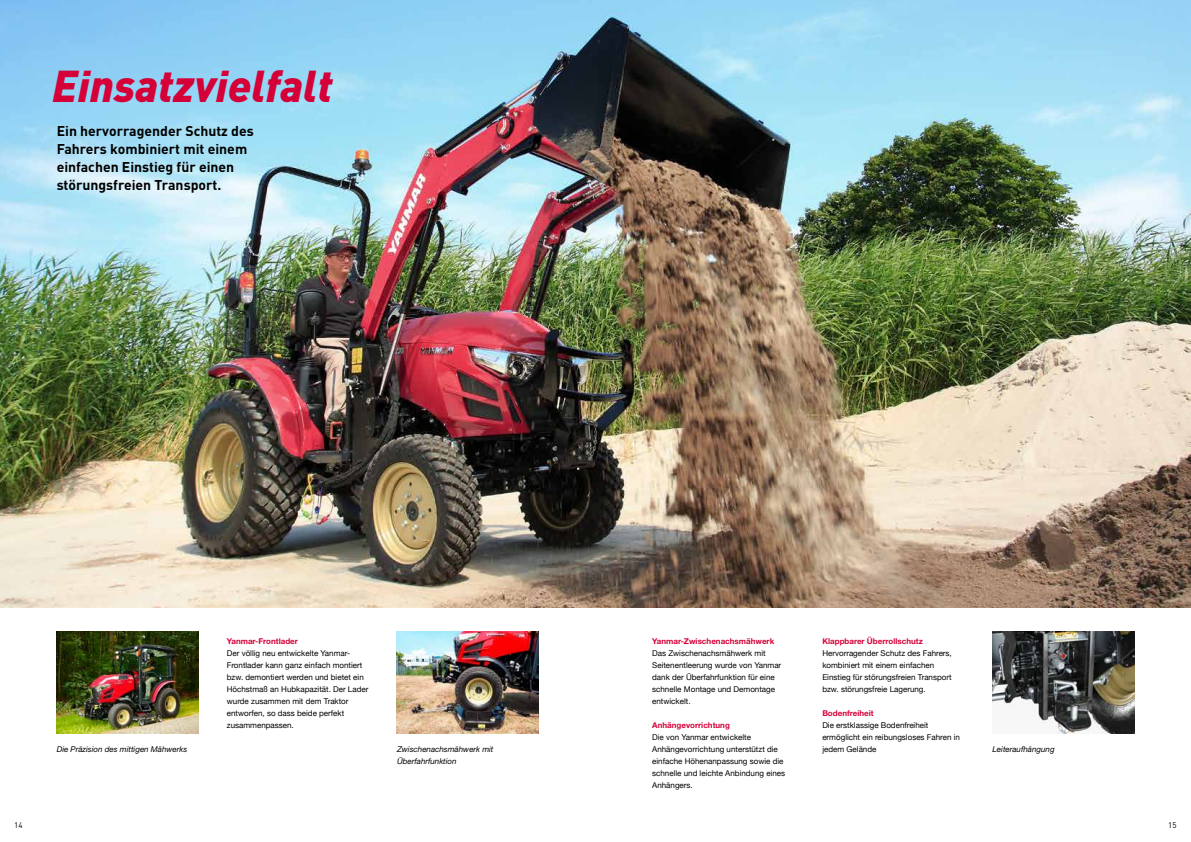
<style>
.page{position:relative;width:1191px;height:842px;background:#fff}
.page>*{position:absolute;margin:0;border:0;box-sizing:border-box;transform-origin:0 0}
.t1{font:italic 900 44px "DIN";color:#d40037}
.t2{font:700 14px/18px "DIN Pro";color:#000}
.t3{font:8px/12px "Helvetica Neue";color:#000}
.t4{font:700 8px "Helvetica Neue LT Std";color:#d40037}
.t5{font:italic 8px "Helvetica Neue LT Std";color:#000}
.t6{font:8px "DIN Pro";color:#000}
</style>
<div class="page">
<img style="left:0;top:0;width:1191px;height:608px">
<img style="left:57px;top:632px;width:141px;height:102px">
<img style="left:397px;top:632px;width:142px;height:102px">
<img style="left:992px;top:632px;width:142px;height:102px">
<h1 class="t1" style="left:52px;top:57px;width:282px">Einsatzvielfalt</h1>
<h2 class="t2" style="left:57px;top:122px;width:199px">Ein hervorragender Schutz des<br>Fahrers kombiniert mit einem einfachen Einstieg für einen störungsfreien Transport.</h2>
<p class="t4" style="left:822px;top:636px;width:102px">Klappbarer Überrollschutz</p>
<p class="t3" style="left:822px;top:647px;width:131px">Hervorragender Schutz des Fahrers, kombiniert mit einem einfachen Einstieg für störungsfreien Transport bzw. störungsfreie Lagerung.</p>
<p class="t4" style="left:822px;top:708px;width:53px">Bodenfreiheit</p>
<p class="t3" style="left:822px;top:719px;width:139px">Die erstklassige Bodenfreiheit ermöglicht ein reibungsloses Fahren in</p>
<p class="t4" style="left:227px;top:636px;width:73px">Yanmar-Frontlader</p>
<p class="t3" style="left:227px;top:647px;width:143px">Der völlig neu entwickelte Yanmar-Frontlader kann ganz einfach montiert bzw. demontiert werden und bietet ein Höchstmaß an Hubkapazität. Der Lader wurde zusammen mit dem Traktor entworfen, so dass beide perfekt zusammenpassen.</p>
<p class="t4" style="left:652px;top:636px;width:124px">Yanmar-Zwischenachsmähwerk</p>
<p class="t3" style="left:652px;top:647px;width:131px">Das Zwischenachsmähwerk mit<br>Seitenentleerung wurde von Yanmar dank der Überfahrfunktion für eine schnelle Montage und Demontage entwickelt.</p>
<p class="t4" style="left:652px;top:720px;width:79px">Anhängevorrichtung</p>
<p class="t3" style="left:652px;top:731px;width:134px">Die von Yanmar entwickelte<br>Anhängevorrichtung unterstützt die einfache Höhenanpassung sowie die schnelle und leichte Anbindung eines<br>Anhängers.</p>
<p class="t5" style="left:57px;top:744px;width:132px">Die Präzision des mittigen Mähwerks</p>
<p class="t5" style="left:397px;top:744px;width:98px">Zwischenachsmähwerk mit</p>
<p class="t3" style="left:822px;top:743px;width:56px">jedem Gelände</p>
<p class="t5" style="left:397px;top:756px;width:61px">Überfahrfunktion</p>
<p class="t5" style="left:992px;top:744px;width:64px">Leiteraufhängung</p>
<p class="t6" style="left:14px;top:820px;width:10px">14</p>
<p class="t6" style="left:1168px;top:820px;width:10px">15</p>
</div>
